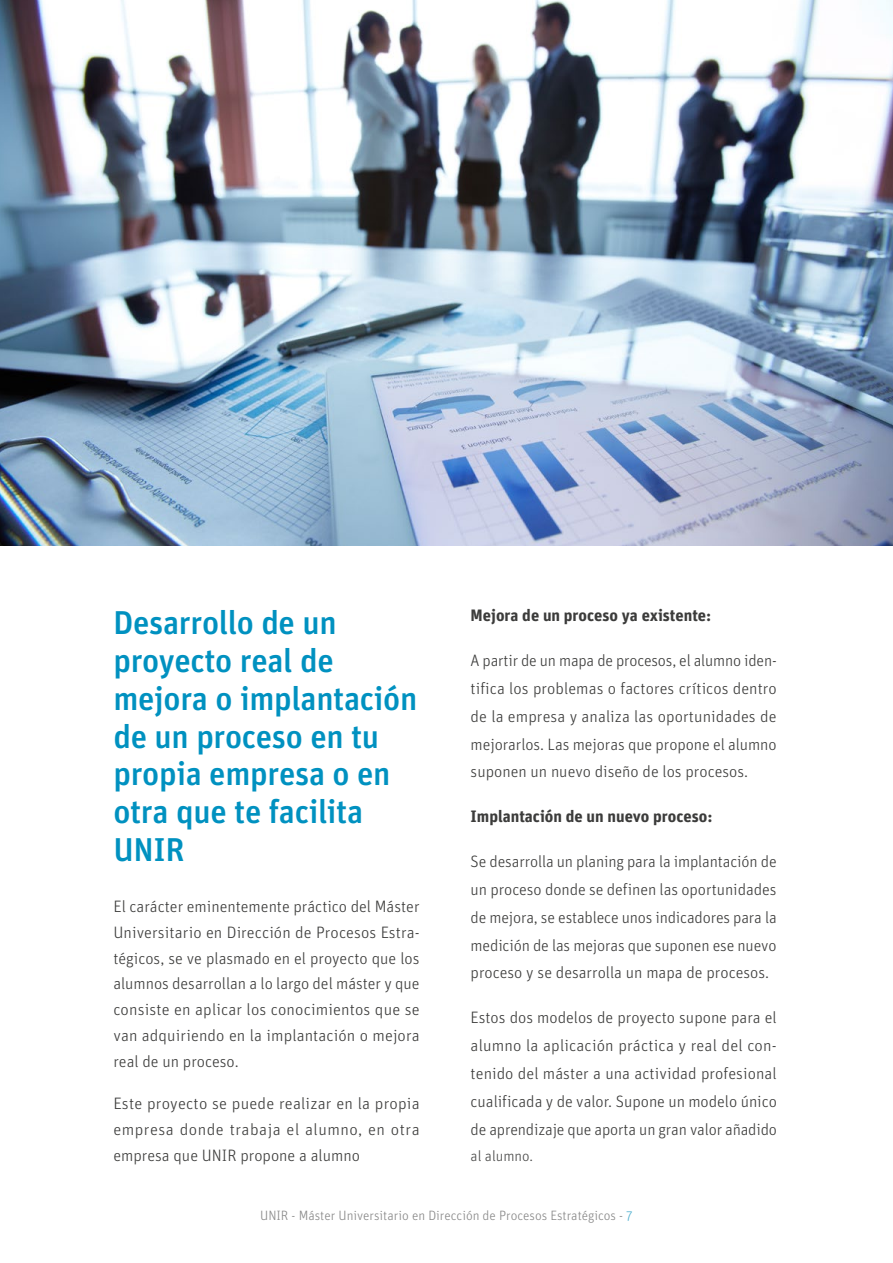
<style>
.page{position:relative;width:893px;height:1263px;background:#fff}
.page>*{position:absolute;margin:0;border:0;box-sizing:border-box;transform-origin:0 0}
.t1{font:500 33px/37.8px "Unit OT";letter-spacing:-.01em;color:#0091c0}
.t2{font:300 16.5px/27.9px "Unit OT";color:#3c3c3b;text-align:justify}
.t3{font:700 16.5px "Unit OT";color:#3c3c3b}
.t4{font:300 15px "Unit OT";color:#4a4a49}
.t5{font:300 13.5px "Unit OT";color:#878787}
.s1{color:#49adce}
</style>
<div class="page">
<img style="left:0;top:0;width:893px;height:545px">
<h1 class="t1" style="left:113px;top:603px;width:305px">Desarrollo de un proyecto real de mejora o implantación de un proceso en tu propia empresa o en otra que te facilita<br>UNIR</h1>
<p class="t2" style="left:113px;top:893px;width:308px;line-height:25.8px">El carácter eminentemente práctico del Máster Universitario en Dirección de Procesos Estra&shy;tégicos, se ve plasmado en el proyecto que los alumnos desarrollan a lo largo del máster y que consiste en aplicar los conocimientos que se van adquiriendo en la implantación o mejora real de un proceso.</p>
<p class="t2" style="left:113px;top:1091px;width:308px;line-height:25.8px">Este proyecto se puede realizar en la propia empresa donde trabaja el alumno, en otra empresa que UNIR propone a alumno</p>
<p class="t3" style="left:471px;top:605px;width:242px">Mejora de un proceso ya existente:</p>
<p class="t2" style="left:471px;top:646px;width:308px">A partir de un mapa de procesos, el alumno iden&shy;tifica los problemas o factores críticos dentro de la empresa y analiza las oportunidades de mejorarlos. Las mejoras que propone el alumno suponen un nuevo diseño de los procesos.</p>
<p class="t3" style="left:471px;top:806px;width:244px">Implantación de un nuevo proceso:</p>
<p class="t2" style="left:471px;top:847px;width:308px">Se desarrolla un planing para la implantación de un proceso donde se definen las oportunidades de mejora, se establece unos indicadores para la medición de las mejoras que suponen ese nuevo proceso y se desarrolla un mapa de procesos.</p>
<p class="t2" style="left:471px;top:1004px;width:308px">Estos dos modelos de proyecto supone para el alumno la aplicación práctica y real del con&shy;tenido del máster a una actividad profesional cualificada y de valor. Supone un modelo único de aprendizaje que aporta un gran valor añadido</p>
<p class="t4" style="left:471px;top:1147px;width:64px">al alumno.</p>
<p class="t5" style="left:260px;top:1207px;width:374px">UNIR - Máster Universitario en Dirección de Procesos Estratégicos - <span class="s1">7</span></p>
</div>
